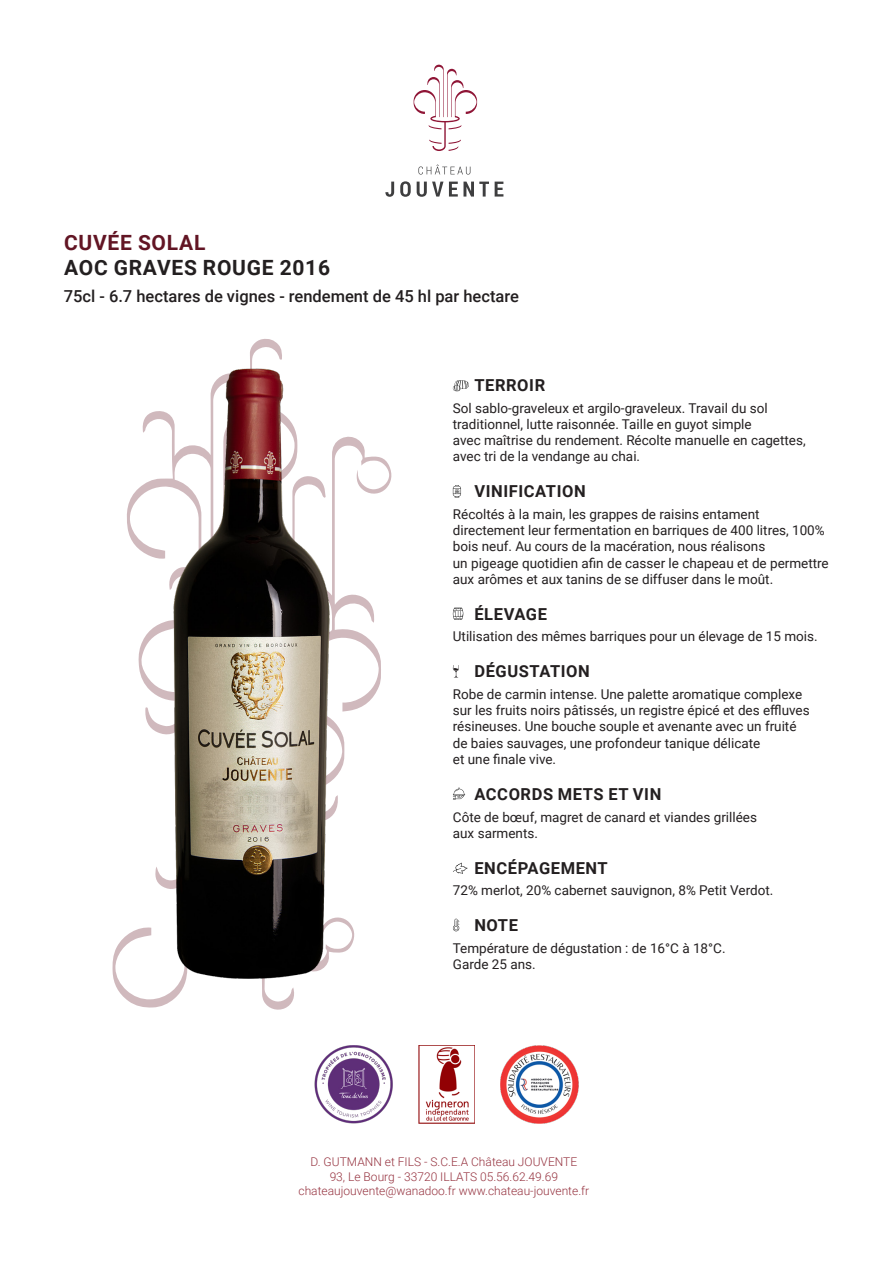
<style>
.page{position:relative;width:893px;height:1263px;background:#fff}
.page>*{position:absolute;margin:0;border:0;box-sizing:border-box;transform-origin:0 0}
.t1{font:700 21px "Roboto";letter-spacing:.035em;color:#231f20}
.t2{font:700 21px "Roboto";letter-spacing:.035em;color:#621524}
.t3{font:700 16.5px "Roboto";letter-spacing:.035em;color:#231f20}
.t4{font:500 16.5px "Roboto";color:#231f20}
.t5{font:13.5px/16.2px "Roboto";color:#231f20}
.t6{font:300 12px/14.4px "Roboto";color:#963340;text-align:center}
.t7{font:300 10.05px "Avenir";color:#941731}
</style>
<div class="page">
<svg style="left:112px;top:339px;width:182px;height:671px"></svg>
<svg style="left:336px;top:436px;width:56px;height:273px"></svg>
<svg style="left:336px;top:506px;width:20px;height:447px"></svg>
<img style="left:419px;top:1045px;width:56px;height:78px">
<img style="left:314px;top:1045px;width:79px;height:78px">
<img style="left:500px;top:1045px;width:79px;height:78px">
<svg style="left:418px;top:165px;width:52px;height:10px"></svg>
<svg style="left:385px;top:182px;width:9px;height:15px"></svg>
<svg style="left:400px;top:181px;width:11px;height:16px"></svg>
<svg style="left:417px;top:182px;width:26px;height:15px"></svg>
<svg style="left:449px;top:182px;width:40px;height:15px"></svg>
<svg style="left:495px;top:182px;width:8px;height:15px"></svg>
<svg style="left:414px;top:65px;width:63px;height:86px"></svg>
<img style="left:168px;top:359px;width:168px;height:627px">
<svg style="left:453px;top:380px;width:16px;height:11px"></svg>
<svg style="left:453px;top:863px;width:14px;height:11px"></svg>
<svg style="left:453px;top:665px;width:6px;height:12px"></svg>
<svg style="left:453px;top:788px;width:12px;height:12px"></svg>
<svg style="left:453px;top:485px;width:8px;height:12px"></svg>
<svg style="left:453px;top:919px;width:6px;height:12px"></svg>
<svg style="left:453px;top:608px;width:10px;height:12px"></svg>
<p class="t2" style="left:64px;top:227px;width:143px">CUVÉE SOLAL</p>
<p class="t1" style="left:64px;top:253px;width:267px">AOC GRAVES ROUGE 2016</p>
<p class="t4" style="left:64px;top:285px;width:457px">75cl - 6.7 hectares de vignes - rendement de 45 hl par hectare</p>
<p class="t3" style="left:474px;top:374px;width:72px">TERROIR</p>
<p class="t5" style="left:453px;top:399px;width:354px">Sol sablo-graveleux et argilo-graveleux. Travail du sol traditionnel, lutte raisonnée. Taille en guyot simple<br>avec maîtrise du rendement. Récolte manuelle en cagettes, avec tri de la vendange au chai.</p>
<p class="t3" style="left:474px;top:480px;width:113px">VINIFICATION</p>
<p class="t5" style="left:453px;top:506px;width:377px">Récoltés à la main, les grappes de raisins entament directement leur fermentation en barriques de 400 litres, 100% bois neuf. Au cours de la macération, nous réalisons<br>un pigeage quotidien afin de casser le chapeau et de permettre aux arômes et aux tanins de se diffuser dans le moût.</p>
<p class="t3" style="left:474px;top:602px;width:74px">ÉLEVAGE</p>
<p class="t5" style="left:453px;top:628px;width:366px">Utilisation des mêmes barriques pour un élevage de 15 mois.</p>
<p class="t3" style="left:474px;top:660px;width:117px">DÉGUSTATION</p>
<p class="t5" style="left:453px;top:686px;width:358px">Robe de carmin intense. Une palette aromatique complexe sur les fruits noirs pâtissés, un registre épicé et des effluves résineuses. Une bouche souple et avenante avec un fruité de baies sauvages, une profondeur tanique délicate<br>et une finale vive.</p>
<p class="t3" style="left:474px;top:782px;width:188px">ACCORDS METS ET VIN</p>
<p class="t5" style="left:453px;top:808px;width:306px">Côte de bœuf, magret de canard et viandes grillées aux sarments.</p>
<p class="t3" style="left:474px;top:856px;width:135px">ENCÉPAGEMENT</p>
<p class="t5" style="left:453px;top:882px;width:322px">72% merlot, 20% cabernet sauvignon, 8% Petit Verdot.</p>
<p class="t3" style="left:474px;top:914px;width:45px">NOTE</p>
<p class="t5" style="left:453px;top:939px;width:274px">Température de dégustation : de 16°C à 18°C.</p>
<p class="t5" style="left:453px;top:956px;width:84px">Garde 25 ans.</p>
<p class="t7" style="left:389px;top:1155px;width:108px">SIRET | Chiffre d’affaire</p>
<p class="t6" style="left:299px;top:1154px;width:292px">D. GUTMANN et FILS - S.C.E.A Château JOUVENTE<br>93, Le Bourg - 33720 ILLATS 05.56.62.49.69 chateaujouvente@wanadoo.fr www.chateau-jouvente.fr</p>
</div>
